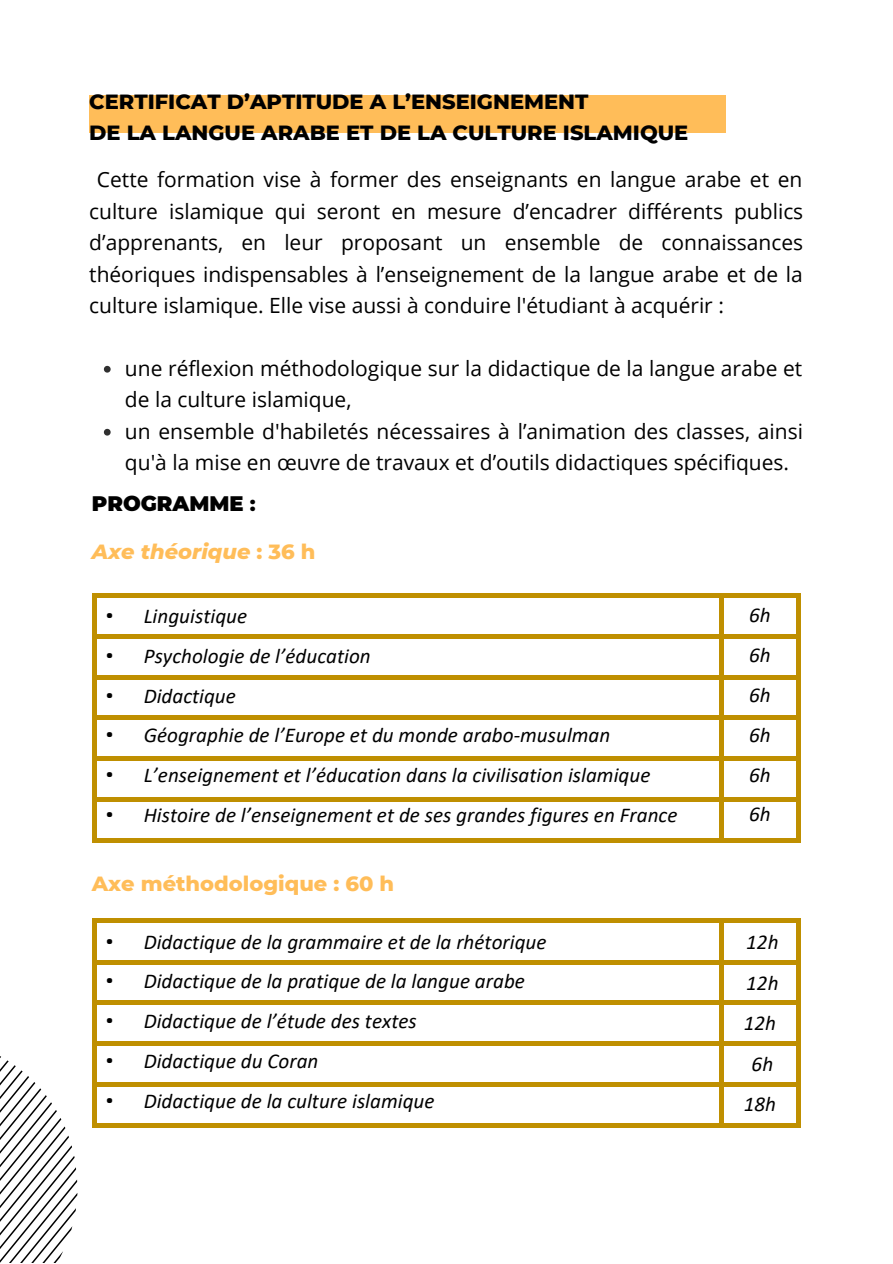
<style>
.page{position:relative;width:893px;height:1264px;background:#fff}
.page>*{position:absolute;margin:0;border:0;box-sizing:border-box;transform-origin:0 0}
.t1{font:italic 21.15px/39.8px "Calibri";color:#000}
.t2{font:21.15px/39.8px "IBM Plex Sans";color:#000;text-align:justify}
.t3{font:21px/31.5px "Open Sans";color:#000}
.t4{font:800 21px "Montserrat";color:#000}
.t5{font:800 21px "Montserrat";color:#ffbd59}
.t6{font:italic 800 21px "Montserrat";color:#ffbd59}
.t7{font:900 21px "Montserrat";color:#000}
.s1{font-weight:800}
.s2{font-style:normal}
</style>
<div class="page">
<div style="left:89px;top:95px;width:637px;height:38px;background:#ffbd59"></div>
<svg style="left:104px;top:366px;width:7px;height:6px"></svg>
<svg style="left:104px;top:429px;width:7px;height:6px"></svg>
<svg style="left:92px;top:593px;width:5px;height:5px"></svg>
<hr style="left:97px;top:593px;width:621px;height:4px;background:#bf8f00">
<svg style="left:718px;top:593px;width:5px;height:5px"></svg>
<hr style="left:723px;top:593px;width:73px;height:4px;background:#bf8f00">
<svg style="left:796px;top:593px;width:4px;height:5px"></svg>
<div style="left:92px;top:598px;width:5px;height:36px;background:#bf8f00"></div>
<div style="left:718px;top:598px;width:5px;height:36px;background:#bf8f00"></div>
<hr style="left:796px;top:598px;width:4px;height:36px;background:#bf8f00">
<svg style="left:92px;top:634px;width:5px;height:4px"></svg>
<hr style="left:97px;top:634px;width:621px;height:4px;background:#bf8f00">
<svg style="left:718px;top:634px;width:5px;height:4px"></svg>
<hr style="left:723px;top:634px;width:73px;height:4px;background:#bf8f00">
<svg style="left:796px;top:634px;width:4px;height:4px"></svg>
<div style="left:92px;top:638px;width:5px;height:37px;background:#bf8f00"></div>
<div style="left:718px;top:638px;width:5px;height:37px;background:#bf8f00"></div>
<hr style="left:796px;top:638px;width:4px;height:37px;background:#bf8f00">
<svg style="left:92px;top:675px;width:5px;height:4px"></svg>
<hr style="left:97px;top:675px;width:621px;height:4px;background:#bf8f00">
<svg style="left:718px;top:675px;width:5px;height:4px"></svg>
<hr style="left:723px;top:675px;width:73px;height:4px;background:#bf8f00">
<svg style="left:796px;top:675px;width:4px;height:4px"></svg>
<div style="left:92px;top:679px;width:5px;height:36px;background:#bf8f00"></div>
<div style="left:718px;top:679px;width:5px;height:36px;background:#bf8f00"></div>
<hr style="left:796px;top:679px;width:4px;height:36px;background:#bf8f00">
<svg style="left:92px;top:715px;width:5px;height:5px"></svg>
<div style="left:97px;top:715px;width:621px;height:5px;background:#bf8f00"></div>
<svg style="left:718px;top:715px;width:5px;height:5px"></svg>
<div style="left:723px;top:715px;width:73px;height:5px;background:#bf8f00"></div>
<svg style="left:796px;top:715px;width:4px;height:5px"></svg>
<div style="left:92px;top:720px;width:5px;height:36px;background:#bf8f00"></div>
<div style="left:718px;top:720px;width:5px;height:36px;background:#bf8f00"></div>
<hr style="left:796px;top:720px;width:4px;height:36px;background:#bf8f00">
<svg style="left:92px;top:756px;width:5px;height:5px"></svg>
<div style="left:97px;top:756px;width:621px;height:5px;background:#bf8f00"></div>
<svg style="left:718px;top:756px;width:5px;height:5px"></svg>
<div style="left:723px;top:756px;width:73px;height:5px;background:#bf8f00"></div>
<svg style="left:796px;top:756px;width:4px;height:5px"></svg>
<div style="left:92px;top:761px;width:5px;height:36px;background:#bf8f00"></div>
<div style="left:718px;top:761px;width:5px;height:36px;background:#bf8f00"></div>
<hr style="left:796px;top:761px;width:4px;height:36px;background:#bf8f00">
<svg style="left:92px;top:797px;width:5px;height:5px"></svg>
<div style="left:97px;top:797px;width:621px;height:5px;background:#bf8f00"></div>
<svg style="left:718px;top:797px;width:5px;height:5px"></svg>
<div style="left:723px;top:797px;width:73px;height:5px;background:#bf8f00"></div>
<svg style="left:796px;top:797px;width:4px;height:5px"></svg>
<div style="left:92px;top:802px;width:5px;height:36px;background:#bf8f00"></div>
<svg style="left:92px;top:838px;width:5px;height:5px"></svg>
<div style="left:97px;top:838px;width:621px;height:5px;background:#bf8f00"></div>
<div style="left:718px;top:802px;width:5px;height:36px;background:#bf8f00"></div>
<svg style="left:718px;top:838px;width:5px;height:5px"></svg>
<div style="left:723px;top:838px;width:73px;height:5px;background:#bf8f00"></div>
<hr style="left:796px;top:802px;width:4px;height:36px;background:#bf8f00">
<svg style="left:796px;top:838px;width:4px;height:5px"></svg>
<svg style="left:92px;top:918px;width:5px;height:5px"></svg>
<div style="left:97px;top:918px;width:621px;height:5px;background:#bf8f00"></div>
<svg style="left:718px;top:918px;width:5px;height:5px"></svg>
<div style="left:723px;top:918px;width:73px;height:5px;background:#bf8f00"></div>
<svg style="left:796px;top:918px;width:4px;height:5px"></svg>
<div style="left:92px;top:923px;width:5px;height:36px;background:#bf8f00"></div>
<div style="left:718px;top:923px;width:5px;height:36px;background:#bf8f00"></div>
<hr style="left:796px;top:923px;width:4px;height:36px;background:#bf8f00">
<svg style="left:92px;top:959px;width:5px;height:5px"></svg>
<div style="left:97px;top:959px;width:621px;height:5px;background:#bf8f00"></div>
<svg style="left:718px;top:959px;width:5px;height:5px"></svg>
<div style="left:723px;top:959px;width:73px;height:5px;background:#bf8f00"></div>
<svg style="left:796px;top:959px;width:4px;height:5px"></svg>
<div style="left:92px;top:964px;width:5px;height:36px;background:#bf8f00"></div>
<div style="left:718px;top:964px;width:5px;height:36px;background:#bf8f00"></div>
<hr style="left:796px;top:964px;width:4px;height:36px;background:#bf8f00">
<svg style="left:92px;top:1000px;width:5px;height:5px"></svg>
<div style="left:97px;top:1000px;width:621px;height:5px;background:#bf8f00"></div>
<svg style="left:718px;top:1000px;width:5px;height:5px"></svg>
<div style="left:723px;top:1000px;width:73px;height:5px;background:#bf8f00"></div>
<svg style="left:796px;top:1000px;width:4px;height:5px"></svg>
<div style="left:92px;top:1005px;width:5px;height:36px;background:#bf8f00"></div>
<div style="left:718px;top:1005px;width:5px;height:36px;background:#bf8f00"></div>
<hr style="left:796px;top:1005px;width:4px;height:36px;background:#bf8f00">
<div style="left:97px;top:1041px;width:621px;height:5px;background:#bf8f00"></div>
<svg style="left:718px;top:1041px;width:5px;height:5px"></svg>
<div style="left:723px;top:1041px;width:73px;height:5px;background:#bf8f00"></div>
<svg style="left:796px;top:1041px;width:4px;height:5px"></svg>
<div style="left:718px;top:1046px;width:5px;height:36px;background:#bf8f00"></div>
<hr style="left:796px;top:1046px;width:4px;height:36px;background:#bf8f00">
<hr style="left:97px;top:1082px;width:621px;height:4px;background:#bf8f00">
<svg style="left:718px;top:1082px;width:5px;height:5px"></svg>
<hr style="left:723px;top:1082px;width:73px;height:4px;background:#bf8f00">
<svg style="left:796px;top:1082px;width:4px;height:5px"></svg>
<svg style="left:0;top:1041px;width:97px;height:221px"></svg>
<hr style="left:97px;top:1123px;width:621px;height:4px;background:#bf8f00">
<div style="left:718px;top:1087px;width:5px;height:36px;background:#bf8f00"></div>
<svg style="left:718px;top:1123px;width:5px;height:4px"></svg>
<hr style="left:723px;top:1123px;width:73px;height:4px;background:#bf8f00">
<hr style="left:796px;top:1087px;width:4px;height:36px;background:#bf8f00">
<svg style="left:796px;top:1123px;width:4px;height:4px"></svg>
<p class="t4" style="left:89px;top:88px;width:500px">CERTIFICAT D’APTITUDE A L’ENSEIGNEMENT</p>
<p class="t4" style="left:89px;top:120px;width:600px">DE LA LANGUE ARABE ET DE LA CULTURE ISLAMIQUE</p>
<p class="t3" style="left:89px;top:163px;width:715px;text-align:justify;text-indent:8px">Cette formation vise à former des enseignants en langue arabe et en culture islamique qui seront en mesure d’encadrer différents publics d’apprenants, en leur proposant un ensemble de connaissances théoriques indispensables à l’enseignement de la langue arabe et de la culture islamique. Elle vise aussi à conduire l'étudiant à acquérir :</p>
<p class="t3" style="left:125px;top:352px;width:679px">une réflexion méthodologique sur la didactique de la langue arabe et de la culture islamique,</p>
<p class="t3" style="left:125px;top:415px;width:679px">un ensemble d'habiletés nécessaires à l’animation des classes, ainsi qu'à la mise en œuvre de travaux et d’outils didactiques spécifiques.</p>
<p class="t7" style="left:92px;top:491px;width:165px">PROGRAMME <span class="s1">:</span></p>
<p class="t6" style="left:92px;top:538px;width:225px">Axe théorique <span class="s2">: 36 h</span></p>
<p class="t2" style="left:105px;top:594px;width:10px">• • • • • •</p>
<p class="t1" style="left:144px;top:598px;width:105px">Linguistique</p>
<p class="t1" style="left:144px;top:637px;width:228px">Psychologie de l’éducation</p>
<p class="t1" style="left:144px;top:677px;width:94px">Didactique</p>
<p class="t1" style="left:144px;top:717px;width:535px">Géographie de l’Europe et du monde arabo-musulman<br>L’enseignement et l’éducation dans la civilisation islamique<br>Histoire de l’enseignement et de ses grandes figures en France</p>
<p class="t5" style="left:92px;top:871px;width:304px">Axe méthodologique : 60 h</p>
<p class="t2" style="left:105px;top:919px;width:10px">• • • • •</p>
<p class="t1" style="left:144px;top:923px;width:404px">Didactique de la grammaire et de la rhétorique<br>Didactique de la pratique de la langue arabe<br>Didactique de l’étude des textes</p>
<p class="t1" style="left:144px;top:1042px;width:176px">Didactique du Coran</p>
<p class="t1" style="left:144px;top:1082px;width:292px">Didactique de la culture islamique</p>
<p class="t1" style="left:749px;top:597px;width:23px;text-align:justify">6h 6h 6h 6h 6h 6h</p>
<p class="t1" style="left:743px;top:923px;width:36px;line-height:40.5px;text-align:center">12h<br>12h<br>12h<br>6h<br>18h</p>
</div>
